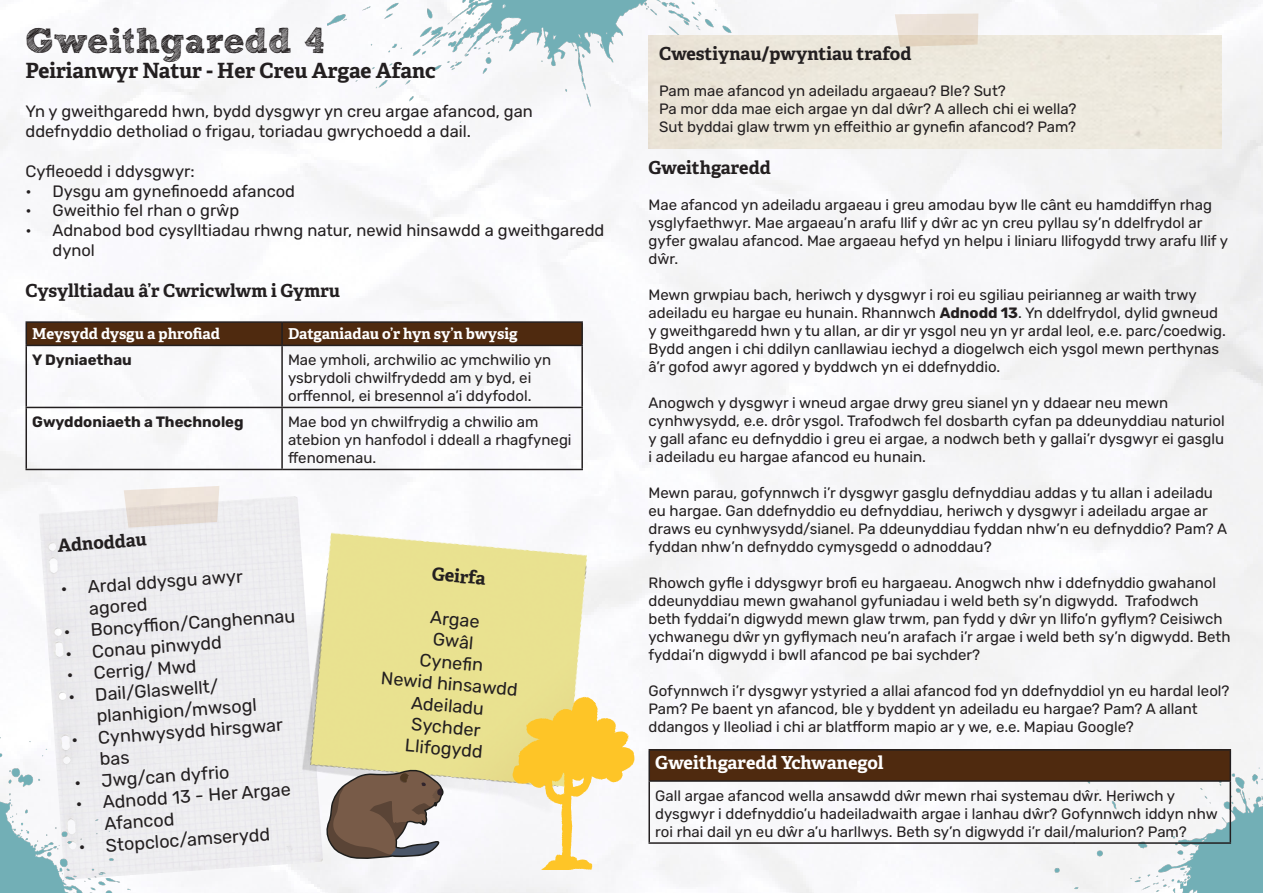
<style>
.page{position:relative;width:1263px;height:893px;background:#fff}
.page>*{position:absolute;margin:0;border:0;box-sizing:border-box;transform-origin:0 0}
.t1{font:36px "Sketch Rockwell";color:#231f20}
.t2{font:700 21px "Adelle";color:#231f20}
.t3{font:18px/21.6px "Rubik";color:#231f20}
.t4{font:700 18px "Adelle";color:#231f20}
.t5{font:700 18px "Adelle";letter-spacing:-.005em;color:#fff}
.t6{font:16.5px/19.8px "Rubik";color:#231f20}
.t7{font:15px/18px "Rubik";color:#231f20}
.t8{font:700 15px "Adelle";letter-spacing:-.005em;color:#fff}
.t9{font:700 15px "Rubik";color:#231f20}
.s1{font-weight:700}
</style>
<div class="page">
<img style="left:327px;top:0;width:423px;height:123px">
<hr style="left:26px;top:321px;width:256px;height:2px;background:#231f20">
<div style="left:26px;top:322px;width:555px;height:23px;background:#4f2a0f"></div>
<hr style="left:282px;top:321px;width:301px;height:2px;background:#231f20">
<hr style="left:281px;top:323px;width:2px;height:22px;background:#231f20">
<hr style="left:581px;top:323px;width:2px;height:22px;background:#231f20">
<hr style="left:26px;top:345px;width:256px;height:1px;background:#231f20">
<hr style="left:26px;top:346px;width:1px;height:61px;background:#231f20">
<hr style="left:282px;top:345px;width:301px;height:1px;background:#231f20">
<hr style="left:281px;top:346px;width:2px;height:61px;background:#231f20">
<hr style="left:581px;top:346px;width:2px;height:61px;background:#231f20">
<hr style="left:26px;top:407px;width:256px;height:1px;background:#231f20">
<hr style="left:26px;top:408px;width:1px;height:61px;background:#231f20">
<hr style="left:282px;top:407px;width:301px;height:1px;background:#231f20">
<hr style="left:281px;top:408px;width:2px;height:61px;background:#231f20">
<hr style="left:581px;top:408px;width:2px;height:61px;background:#231f20">
<hr style="left:26px;top:469px;width:256px;height:1px;background:#231f20">
<hr style="left:282px;top:469px;width:301px;height:1px;background:#231f20">
<div style="left:648px;top:36px;width:573px;height:113px;background:#ede8dd"></div>
<div style="left:39px;top:496px;width:284px;height:384px;background:#edecef"></div>
<svg style="left:124px;top:486px;width:95px;height:42px"></svg>
<img style="left:273px;top:486px;width:346px;height:360px">
<svg style="left:324px;top:768px;width:120px;height:95px"></svg>
<svg style="left:895px;top:14px;width:83px;height:33px"></svg>
<img style="left:1028px;top:731px;width:235px;height:162px">
<svg style="left:512px;top:697px;width:123px;height:173px"></svg>
<img style="left:0;top:0;width:1px;height:893px">
<img style="left:0;top:737px;width:130px;height:156px">
<div style="left:649px;top:750px;width:581px;height:31px;background:#4f2a0f"></div>
<hr style="left:648px;top:749px;width:583px;height:2px;background:#231f20">
<hr style="left:648px;top:751px;width:2px;height:29px;background:#231f20">
<hr style="left:1229px;top:751px;width:2px;height:29px;background:#231f20">
<hr style="left:648px;top:780px;width:583px;height:2px;background:#231f20">
<hr style="left:648px;top:782px;width:2px;height:60px;background:#231f20">
<hr style="left:1229px;top:782px;width:2px;height:60px;background:#231f20">
<hr style="left:648px;top:842px;width:583px;height:2px;background:#231f20">
<p class="t1" style="left:26px;top:20px;width:301px">Gweithgaredd 4</p>
<p class="t2" style="left:26px;top:57px;width:412px">Peirianwyr Natur - Her Creu Argae Afanc</p>
<p class="t6" style="left:26px;top:102px;width:509px">Yn y gweithgaredd hwn, bydd dysgwyr yn creu argae afancod, gan ddefnyddio detholiad o frigau, toriadau gwrychoedd a dail.</p>
<p class="t6" style="left:26px;top:162px;width:171px">Cyfleoedd i ddysgwyr:</p>
<p class="t6" style="left:26px;top:181px;width:271px">• Dysgu am gynefinoedd afancod</p>
<p class="t6" style="left:26px;top:201px;width:215px">• Gweithio fel rhan o grŵp</p>
<p class="t6" style="left:53px;top:221px;width:553px;text-indent:-27px">• Adnabod bod cysylltiadau rhwng natur, newid hinsawdd a gweithgaredd dynol</p>
<p class="t4" style="left:26px;top:279px;width:316px">Cysylltiadau â’r Cwricwlwm i Gymru</p>
<p class="t8" style="left:32px;top:324px;width:189px">Meysydd dysgu a phrofiad</p>
<p class="t8" style="left:288px;top:324px;width:231px">Datganiadau o’r hyn sy’n bwysig</p>
<p class="t9" style="left:32px;top:351px;width:101px">Y Dyniaethau</p>
<p class="t7" style="left:288px;top:352px;width:265px">Mae ymholi, archwilio ac ymchwilio yn ysbrydoli chwilfrydedd am y byd, ei orffennol, ei bresennol a’i ddyfodol.</p>
<p class="t9" style="left:32px;top:413px;width:213px">Gwyddoniaeth a Thechnoleg</p>
<p class="t7" style="left:288px;top:414px;width:285px">Mae bod yn chwilfrydig a chwilio am atebion yn hanfodol i ddeall a rhagfynegi ffenomenau.</p>
<p class="t4" style="left:57px;top:534px;width:91px;rotate:-4deg">Adnoddau</p>
<p class="t3" style="left:87px;top:576px;width:157px;text-indent:-27px;rotate:-4deg">• Ardal ddysgu awyr agored</p>
<p class="t3" style="left:63px;top:621px;width:234px;rotate:-4deg">• Boncyffi on/Canghennau</p>
<p class="t3" style="left:65px;top:643px;width:158px;rotate:-4deg">• Conau pinwydd</p>
<p class="t3" style="left:66px;top:664px;width:132px;rotate:-4deg">• Cerrig/ Mwd</p>
<p class="t3" style="left:94px;top:684px;width:162px;text-indent:-27px;rotate:-4deg">• Dail/Glaswellt/ planhigion/mwsogl</p>
<p class="t3" style="left:97px;top:727px;width:187px;text-indent:-27px;rotate:-4deg">• Cynhwysydd hirsgwar bas</p>
<p class="t3" style="left:74px;top:772px;width:157px;rotate:-4deg">• Jwg/can dyfrio</p>
<p class="t3" style="left:102px;top:792px;width:190px;text-indent:-27px;rotate:-4deg">• Adnodd 13 - Her Argae<br>Afancod</p>
<p class="t3" style="left:78px;top:837px;width:193px;rotate:-4deg">• Stopcloc/amserydd</p>
<p class="t4" style="left:433px;top:562px;width:55px;rotate:5deg">Geirfa</p>
<p class="t3" style="left:431px;top:607px;width:51px;rotate:5deg">Argae</p>
<p class="t3" style="left:434px;top:629px;width:42px;rotate:5deg">Gwâl</p>
<p class="t3" style="left:421px;top:649px;width:65px;rotate:5deg">Cynefi n</p>
<p class="t3" style="left:382px;top:668px;width:139px;rotate:5deg">Newid hinsawdd</p>
<p class="t3" style="left:412px;top:692px;width:74px;rotate:5deg">Adeiladu</p>
<p class="t3" style="left:412px;top:714px;width:71px;rotate:5deg">Sychder</p>
<p class="t3" style="left:406px;top:735px;width:79px;rotate:5deg">Llifogydd</p>
<p class="t4" style="left:659px;top:42px;width:254px">Cwestiynau/pwyntiau trafod</p>
<p class="t7" style="left:659px;top:83px;width:348px">Pam mae afancod yn adeiladu argaeau? Ble? Sut?</p>
<p class="t7" style="left:659px;top:101px;width:419px">Pa mor dda mae eich argae yn dal dŵr? A allech chi ei wella?</p>
<p class="t7" style="left:659px;top:119px;width:419px">Sut byddai glaw trwm yn effeithio ar gynefin afancod? Pam?</p>
<p class="t4" style="left:648px;top:156px;width:124px">Gweithgaredd</p>
<p class="t7" style="left:648px;top:196px;width:581px">Mae afancod yn adeiladu argaeau i greu amodau byw lle cânt eu hamddiffyn rhag ysglyfaethwyr. Mae argaeau’n arafu llif y dŵr ac yn creu pyllau sy’n ddelfrydol ar gyfer gwalau afancod. Mae argaeau hefyd yn helpu i liniaru llifogydd trwy arafu llif y dŵr.</p>
<p class="t7" style="left:648px;top:286px;width:579px">Mewn grwpiau bach, heriwch y dysgwyr i roi eu sgiliau peirianneg ar waith trwy adeiladu eu hargae eu hunain. Rhannwch <span class="s1">Adnodd 13</span>. Yn ddelfrydol, dylid gwneud y gweithgaredd hwn y tu allan, ar dir yr ysgol neu yn yr ardal leol, e.e. parc/coedwig.<br>Bydd angen i chi ddilyn canllawiau iechyd a diogelwch eich ysgol mewn perthynas â’r gofod awyr agored y byddwch yn ei ddefnyddio.</p>
<p class="t7" style="left:648px;top:394px;width:578px">Anogwch y dysgwyr i wneud argae drwy greu sianel yn y ddaear neu mewn cynhwysydd, e.e. drôr ysgol. Trafodwch fel dosbarth cyfan pa ddeunyddiau naturiol y gall afanc eu defnyddio i greu ei argae, a nodwch beth y gallai’r dysgwyr ei gasglu i adeiladu eu hargae afancod eu hunain.</p>
<p class="t7" style="left:648px;top:484px;width:580px">Mewn parau, gofynnwch i’r dysgwyr gasglu defnyddiau addas y tu allan i adeiladu eu hargae. Gan ddefnyddio eu defnyddiau, heriwch y dysgwyr i adeiladu argae ar draws eu cynhwysydd/sianel. Pa ddeunyddiau fyddan nhw’n eu defnyddio? Pam? A fyddan nhw’n defnyddo cymysgedd o adnoddau?</p>
<p class="t7" style="left:648px;top:574px;width:584px">Rhowch gyfle i ddysgwyr brofi eu hargaeau. Anogwch nhw i ddefnyddio gwahanol ddeunyddiau mewn gwahanol gyfuniadau i weld beth sy’n digwydd. Trafodwch beth fyddai’n digwydd mewn glaw trwm, pan fydd y dŵr yn llifo’n gyflym? Ceisiwch ychwanegu dŵr yn gyflymach neu’n arafach i’r argae i weld beth sy’n digwydd. Beth fyddai’n digwydd i bwll afancod pe bai sychder?</p>
<p class="t7" style="left:648px;top:682px;width:583px">Gofynnwch i’r dysgwyr ystyried a allai afancod fod yn ddefnyddiol yn eu hardal leol?<br>Pam? Pe baent yn afancod, ble y byddent yn adeiladu eu hargae? Pam? A allant ddangos y lleoliad i chi ar blatfform mapio ar y we, e.e. Mapiau Google?</p>
<p class="t5" style="left:655px;top:752px;width:230px">Gweithgaredd Ychwanegol</p>
<p class="t7" style="left:655px;top:787px;width:564px">Gall argae afancod wella ansawdd dŵr mewn rhai systemau dŵr. Heriwch y dysgwyr i ddefnyddio’u hadeiladwaith argae i lanhau dŵr? Gofynnwch iddyn nhw roi rhai dail yn eu dŵr a’u harllwys. Beth sy’n digwydd i’r dail/malurion? Pam?</p>
</div>
